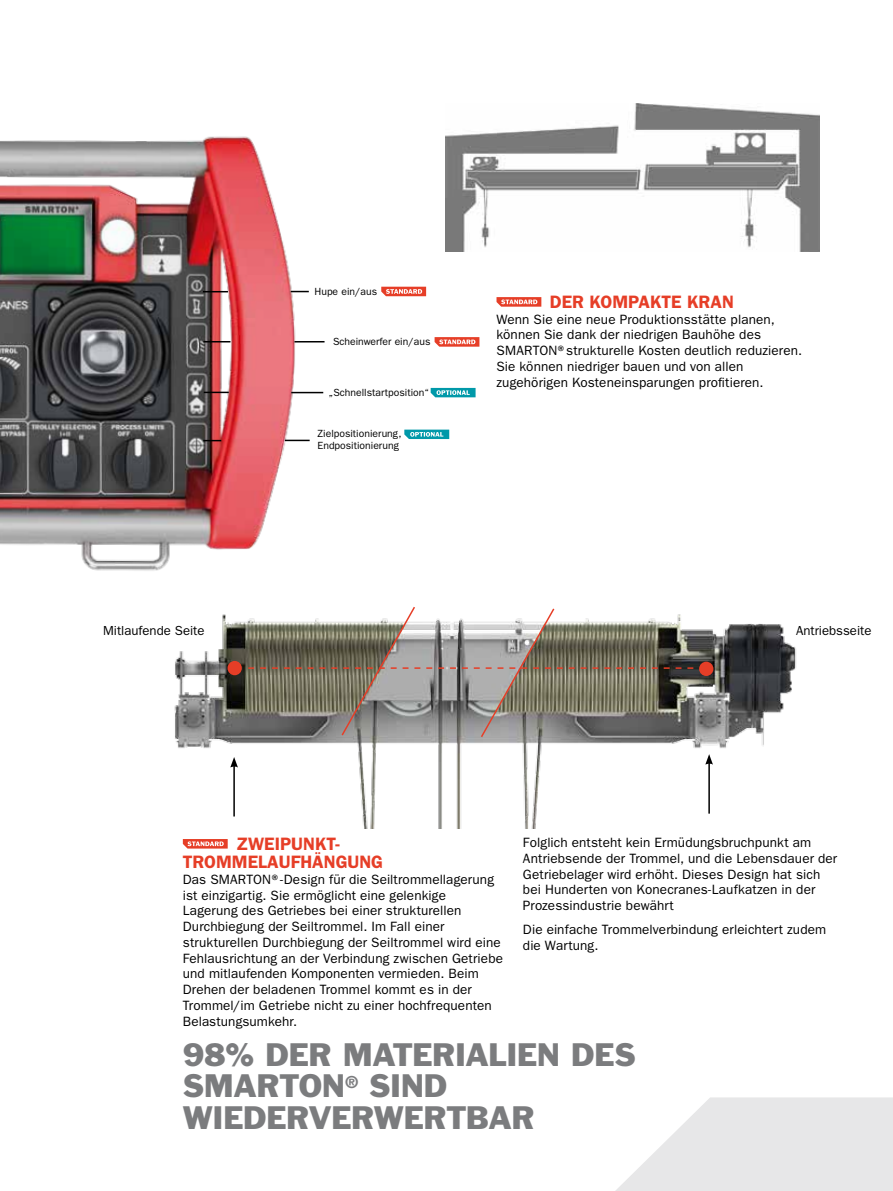
<style>
.page{position:relative;width:893px;height:1191px;background:#fff}
.page>*{position:absolute;margin:0;border:0;box-sizing:border-box;transform-origin:0 0}
.t1{font:30px/31.5px "Franklin Gothic Std";letter-spacing:-.015em;color:#7b7c7e}
.t2{font:600 18px/18px "ITC Franklin Gothic Std";color:#e63e27;text-align:center}
.t3{font:13.5px/15.8px "ITC Franklin Gothic Std";letter-spacing:.01em;color:#000}
.t4{font:13.2px "ITC Franklin Gothic Std";color:#000}
.t5{font:10.35px/12.8px "ITC Franklin Gothic Std";color:#000}
</style>
<div class="page">
<svg style="left:615px;top:1097px;width:278px;height:94px"></svg>
<img style="left:446px;top:103px;width:373px;height:149px">
<img style="left:174px;top:614px;width:622px;height:214px">
<svg style="left:248px;top:607px;width:445px;height:132px;background:#918e85"></svg>
<div style="left:228px;top:661px;width:14px;height:14px;background:#e63e27;border-radius:50%"></div>
<div style="left:699px;top:661px;width:14px;height:15px;background:#e63e27;border-radius:50%"></div>
<hr style="left:708px;top:762px;width:2px;height:51px;background:#000">
<svg style="left:705px;top:754px;width:8px;height:10px"></svg>
<hr style="left:233px;top:765px;width:2px;height:51px;background:#000">
<svg style="left:230px;top:757px;width:8px;height:10px"></svg>
<img style="left:0;top:136px;width:322px;height:435px">
<svg style="left:203px;top:291px;width:25px;height:1px"></svg>
<svg style="left:203px;top:341px;width:27px;height:1px"></svg>
<svg style="left:204px;top:392px;width:25px;height:1px"></svg>
<svg style="left:203px;top:440px;width:18px;height:1px"></svg>
<svg style="left:291px;top:291px;width:18px;height:1px"></svg>
<hr style="left:294px;top:341px;width:31px;height:1px;background:#000">
<hr style="left:291px;top:392px;width:32px;height:1px;background:#000">
<svg style="left:285px;top:440px;width:25px;height:1px"></svg>
<svg style="left:381px;top:287px;width:45px;height:9px"></svg>
<svg style="left:435px;top:337px;width:44px;height:10px"></svg>
<svg style="left:431px;top:388px;width:45px;height:9px"></svg>
<svg style="left:404px;top:429px;width:45px;height:10px"></svg>
<svg style="left:183px;top:839px;width:45px;height:9px"></svg>
<svg style="left:496px;top:297px;width:45px;height:10px"></svg>
<p class="t5" style="left:315px;top:285px;width:64px">Hupe ein/aus</p>
<p class="t5" style="left:333px;top:335px;width:99px">Scheinwerfer ein/aus</p>
<p class="t5" style="left:329px;top:386px;width:102px">„Schnellstartposition“</p>
<p class="t5" style="left:318px;top:427px;width:85px">Zielpositionierung,<br>Endpositionierung</p>
<h2 class="t2" style="left:550px;top:293px;width:186px">DER KOMPAKTE KRAN</h2>
<p class="t3" style="left:496px;top:311px;width:280px">Wenn Sie eine neue Produktionsstätte planen, können Sie dank der niedrigen Bauhöhe des<br>SMARTON</p>
<p class="t3" style="left:496px;top:343px;width:307px;text-indent:61px">®strukturelle Kosten deutlich reduzieren.<br>Sie können niedriger bauen und von allen zugehörigen Kosteneinsparungen profitieren.</p>
<p class="t4" style="left:103px;top:622px;width:103px">Mitlaufende Seite</p>
<p class="t4" style="left:796px;top:622px;width:77px">Antriebsseite</p>
<h2 class="t2" style="left:183px;top:835px;width:202px">ZWEIPUNKT-<br>TROMMELAUFHÄNGUNG</h2>
<p class="t3" style="left:183px;top:871px;width:57px">Das SMARTON</p>
<p class="t3" style="left:183px;top:871px;width:322px;text-indent:89px">®-Design für die Seiltrommellagerung ist einzigartig. Sie ermöglicht eine gelenkige Lagerung des Getriebes bei einer strukturellen Durchbiegung der Seiltrommel. I m Fall einer strukturellen Durchbiegung der Seiltrommel wird eine Fehlausrichtung an der Verbindung zwischen Getriebe und mitlaufenden Komponenten vermieden. Beim Drehen der beladenen Trommel kommt es in der Trommel/im Getriebe nicht zu einer hochfrequenten Belastungsumkehr.</p>
<p class="t3" style="left:523px;top:834px;width:316px">Folglich entsteht kein Ermüdungsbruchpunkt am Antriebsende der Trommel, und die Lebensdauer der Getriebelager wird erhöht. Dieses Design hat sich bei Hunderten von Konecranes-Laufkatzen in der Prozessindustrie bewährt</p>
<p class="t3" style="left:523px;top:922px;width:305px">Die einfache Trommelverbindung erleichtert zudem die Wartung.</p>
<h1 class="t1" style="left:183px;top:1038px;width:455px">98% DER MATERIALIEN DES<br>SMARTON<sup>®</sup> SIND<br>WIEDERVERWERTBAR</h1>
</div>
